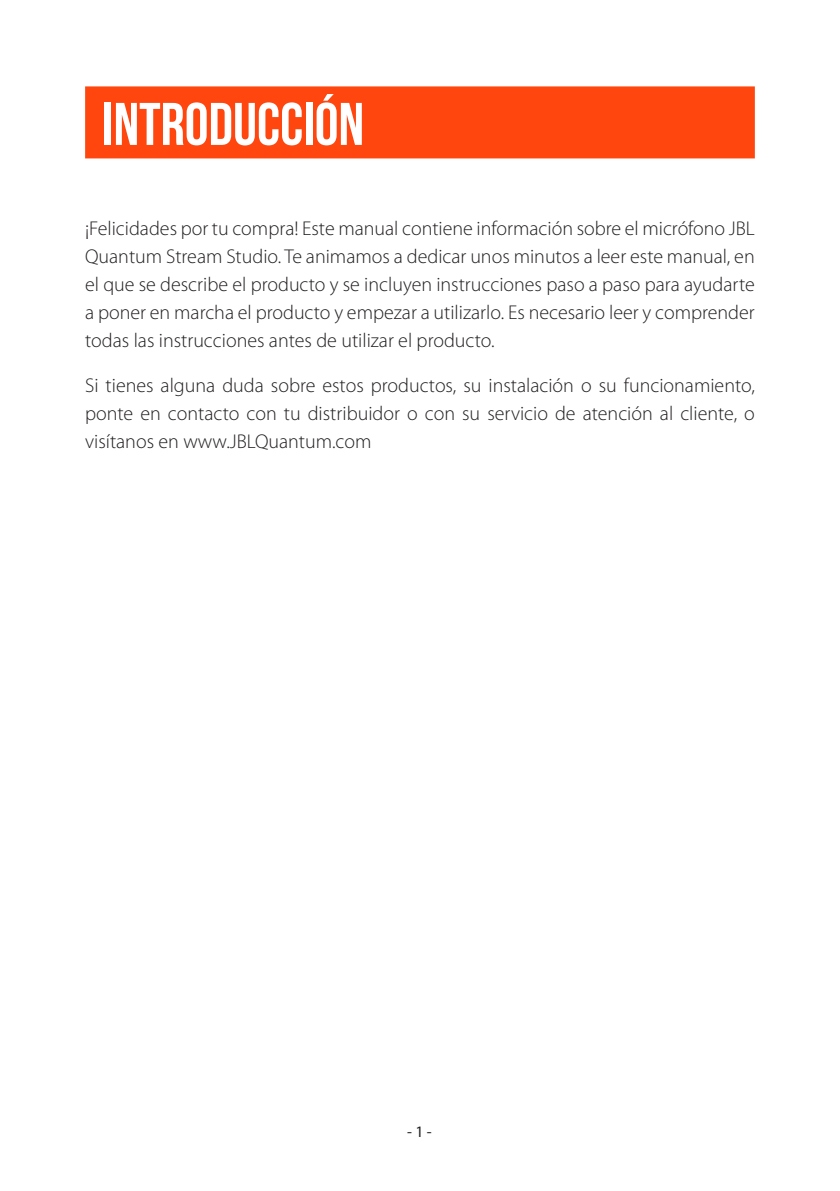
<style>
.page{position:relative;width:840px;height:1191px;background:#fff}
.page>*{position:absolute;margin:0;border:0;box-sizing:border-box;transform-origin:0 0}
.Title1{font:700 60px "Bebas Neue";color:#fff}
.Body{font:300 20px/28px "Myriad Pro";color:#231f20;text-align:justify}
.t1{font:16px "Myriad Pro";color:#231f20}
</style>
<div class="page">
<div style="left:85px;top:86px;width:669px;height:72px;background:#ff460f"></div>
<p class="Title1" style="left:102px;top:91px;width:263px">INTRODUCCIÓN</p>
<p class="Body" style="left:85px;top:214px;width:671px">¡Felicidades por tu compra! Este manual contiene información sobre el micrófono JBL Quantum Stream Studio. Te animamos a dedicar unos minutos a leer este manual, en el que se describe el producto y se incluyen instrucciones paso a paso para ayudarte a poner en marcha el producto y empezar a utilizarlo. Es necesario leer y comprender todas las instrucciones antes de utilizar el producto.</p>
<p class="Body" style="left:85px;top:371px;width:671px">Si tienes alguna duda sobre estos productos, su instalación o su funcionamiento, ponte en contacto con tu distribuidor o con su servicio de atención al cliente, o visítanos en www.JBLQuantum.com</p>
<p class="t1" style="left:407px;top:1122px;width:26px">- 1 -</p>
</div>
